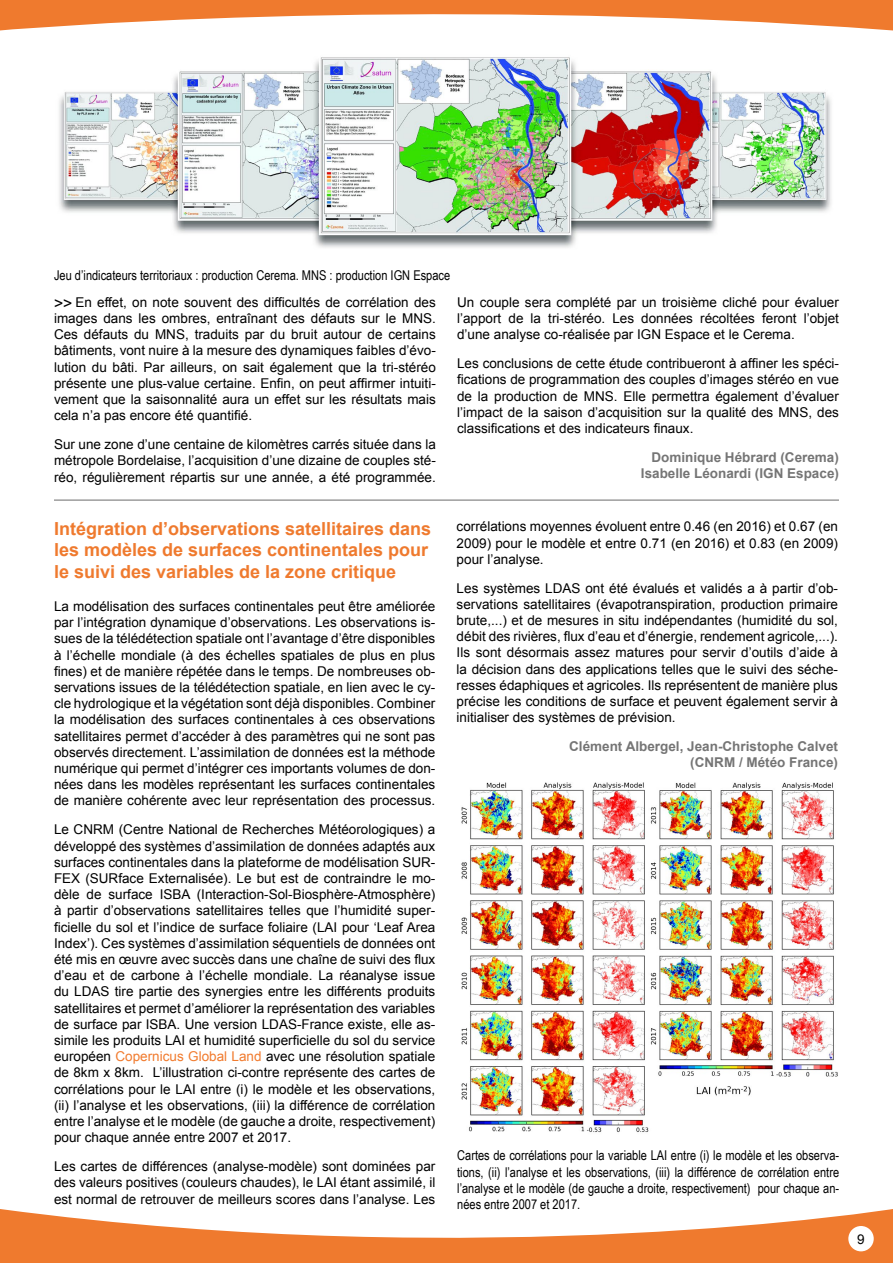
<style>
.page{position:relative;width:893px;height:1263px;background:#fff}
.page>*{position:absolute;margin:0;border:0;box-sizing:border-box;transform-origin:0 0}
.t1{font:700 18px/21.6px "Arial";color:#ef7a2e}
.t2{font:16.5px "Arial";color:#000;scale:.95 1}
.t3{font:13.5px/16.2px "Arial";color:#000;text-align:justify}
.t4{font:13.5px/16.2px "Arial Narrow";color:#000;text-align:justify}
.t5{font:700 13.5px/16.2px "Arial";color:#757575;text-align:right}
.s1{color:#f17b2e}
</style>
<div class="page">
<svg style="left:0;top:0;width:893px;height:30px"></svg>
<hr style="left:54px;top:500px;width:785px;height:1px;background:#757575">
<img style="left:461px;top:782px;width:377px;height:351px">
<img style="left:59px;top:57px;width:772px;height:191px">
<svg style="left:0;top:1209px;width:893px;height:54px;fill:#ef7a2e"></svg>
<div style="left:848px;top:1226px;width:26px;height:25px;background:#fff;border-radius:50%"></div>
<p class="t4" style="left:54px;top:266px;width:398px">Jeu d’indicateurs territoriaux : production Cerema. MNS : production IGN Espace</p>
<p class="t3" style="left:54px;top:294px;width:383px;text-indent:21px">En effet, on note souvent des difficultés de corrélation des images dans les ombres, entraînant des défauts sur le MNS.<br>Ces défauts du MNS, traduits par du bruit autour de certains bâtiments, vont nuire à la mesure des dynamiques faibles d’évo&shy;lution du bâti. Par ailleurs, on sait également que la tri-stéréo présente une plus-value certaine. Enfin, on peut affirmer intuiti&shy;vement que la saisonnalité aura un effet sur les résultats mais cela n’a pas encore été quantifié.</p>
<p class="t3" style="left:54px;top:436px;width:383px">Sur une zone d’une centaine de kilomètres carrés située dans la métropole Bordelaise, l’acquisition d’une dizaine de couples sté&shy;réo, régulièrement répartis sur une année, a été programmée.</p>
<p class="t2" style="left:54px;top:292px;width:21px">&gt;&gt;</p>
<h1 class="t1" style="left:54px;top:518px;width:379px">Intégration d’observations satellitaires dans les modèles de surfaces continentales pour le suivi des variables de la zone critique</h1>
<p class="t3" style="left:54px;top:598px;width:383px">La modélisation des surfaces continentales peut être améliorée par l’intégration dynamique d’observations. Les observations is&shy;sues de la télédétection spatiale ont l’avantage d’être disponibles à l’échelle mondiale (à des échelles spatiales de plus en plus fines) et de manière répétée dans le temps. De nombreuses ob&shy;servations issues de la télédétection spatiale, en lien avec le cy&shy;cle hydrologique et la végétation sont déjà disponibles. Combiner la modélisation des surfaces continentales à ces observations satellitaires permet d’accéder à des paramètres qui ne sont pas observés directement. L’assimilation de données est la méthode numérique qui permet d’intégrer ces importants volumes de don&shy;nées dans les modèles représentant les surfaces continentales de manière cohérente avec leur représentation des processus.</p>
<p class="t3" style="left:54px;top:822px;width:383px">Le CNRM (Centre National de Recherches Météorologiques) a développé des systèmes d’assimilation de données adaptés aux surfaces continentales dans la plateforme de modélisation SUR-FEX (SURface Externalisée). Le but est de contraindre le mo&shy;dèle de surface ISBA (Interaction-Sol-Biosphère-Atmosphère) à partir d’observations satellitaires telles que l’humidité super&shy;ficielle du sol et l’indice de surface foliaire (LAI pour ‘Leaf Area Index’). Ces systèmes d’assimilation séquentiels de données ont été mis en œuvre avec succès dans une chaîne de suivi des flux d’eau et de carbone à l’échelle mondiale. La réanalyse issue du LDAS tire partie des synergies entre les différents produits satellitaires et permet d’améliorer la représentation des variables de surface par ISBA. Une version LDAS-France existe, elle as&shy;simile les produits LAI et humidité superficielle du sol du service européen <span class="s1">Copernicus Global Land</span> avec une résolution spatiale de 8km x 8km. L’illustration ci-contre représente des cartes de corrélations pour le LAI entre (i) le modèle et les observations, (ii) l’analyse et les observations, (iii) la différence de corrélation entre l’analyse et le modèle (de gauche a droite, respectivement) pour chaque année entre 2007 et 2017.</p>
<p class="t3" style="left:54px;top:1158px;width:383px">Les cartes de différences (analyse-modèle) sont dominées par des valeurs positives (couleurs chaudes), le LAI étant assimilé, il est normal de retrouver de meilleurs scores dans l’analyse. Les</p>
<p class="t3" style="left:457px;top:294px;width:383px">Un couple sera complété par un troisième cliché pour évaluer l’apport de la tri-stéréo. Les données récoltées feront l’objet d’une analyse co-réalisée par IGN Espace et le Cerema.</p>
<p class="t3" style="left:457px;top:355px;width:383px">Les conclusions de cette étude contribueront à affiner les spéci&shy;fications de programmation des couples d’images stéréo en vue de la production de MNS. Elle permettra également d’évaluer l’impact de la saison d’acquisition sur la qualité des MNS, des classifications et des indicateurs finaux.</p>
<p class="t5" style="left:641px;top:450px;width:200px">Dominique Hébrard (Cerema)<br>Isabelle Léonardi (IGN Espace)</p>
<p class="t3" style="left:457px;top:519px;width:383px">corrélations moyennes évoluent entre 0.46 (en 2016) et 0.67 (en 2009) pour le modèle et entre 0.71 (en 2016) et 0.83 (en 2009) pour l’analyse.</p>
<p class="t3" style="left:457px;top:580px;width:383px">Les systèmes LDAS ont été évalués et validés a à partir d’ob&shy;servations satellitaires (évapotranspiration, production primaire brute,...) et de mesures in situ indépendantes (humidité du sol, débit des rivières, flux d’eau et d’énergie, rendement agricole,...).<br>Ils sont désormais assez matures pour servir d’outils d’aide à la décision dans des applications telles que le suivi des séche&shy;resses édaphiques et agricoles. Ils représentent de manière plus précise les conditions de surface et peuvent également servir à initialiser des systèmes de prévision.</p>
<p class="t5" style="left:569px;top:739px;width:270px">Clément Albergel, Jean-Christophe Calvet (CNRM / Météo France)</p>
<p class="t4" style="left:457px;top:1147px;width:383px">Cartes de corrélations pour la variable LAI entre (i) le modèle et les observa&shy;tions, (ii) l’analyse et les observations, (iii) la différence de corrélation entre l’analyse et le modèle (de gauche a droite, respectivement) pour chaque an&shy;nées entre 2007 et 2017.</p>
<p class="t3" style="left:857px;top:1231px;width:9px">9</p>
</div>
